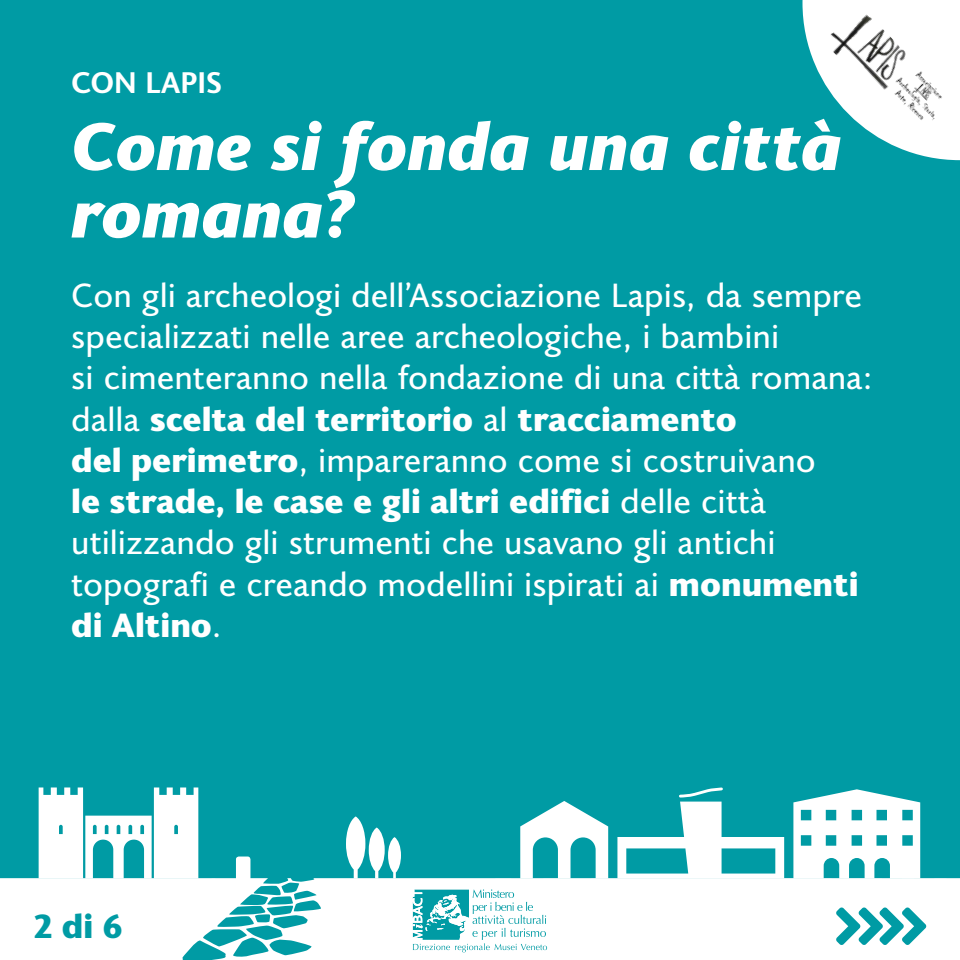
<style>
.page{position:relative;width:960px;height:960px;background:#009ba4}
.page>*{position:absolute;margin:0;border:0;box-sizing:border-box;transform-origin:0 0}
.t1{font:italic 900 67.5px/67.5px "Joanna Sans Nova";color:#fff}
.t2{font:33.75px/41.2px "Joanna Sans Nova";color:#fff}
.t3{font:900 33.75px "Joanna Sans Nova";color:#009ba4}
.t4{font:700 30px "Joanna Sans Nova";color:#fff}
.s1{font-weight:900}
</style>
<div class="page">
<svg style="left:39px;top:787px;width:159px;height:70px"></svg>
<svg style="left:0;top:857px;width:960px;height:103px;fill:#fff"></svg>
<svg style="left:346px;top:816px;width:55px;height:62px"></svg>
<svg style="left:793px;top:789px;width:127px;height:89px"></svg>
<svg style="left:520px;top:801px;width:88px;height:77px"></svg>
<svg style="left:617px;top:787px;width:167px;height:91px"></svg>
<svg style="left:836px;top:907px;width:91px;height:38px"></svg>
<svg style="left:413px;top:890px;width:134px;height:62px"></svg>
<svg style="left:803px;top:0;width:157px;height:160px"></svg>
<img style="left:823px;top:6px;width:130px;height:130px">
<p class="t4" style="left:71px;top:61px;width:152px">CON LAPIS</p>
<h1 class="t1" style="left:71px;top:108px;width:772px">Come si fonda una città romana?</h1>
<p class="t2" style="left:71px;top:273px;width:803px">Con gli archeologi dell’Associazione Lapis, da sempre specializzati nelle aree archeologiche, i bambini<br>si cimenteranno nella fondazione di una città romana: dalla <span class="s1">scelta del territorio</span> al <span class="s1">tracciamento<br>del perimetro</span>, impareranno come si costruivano<br><span class="s1">le strade, le case e gli altri edifici</span> delle città utilizzando gli strumenti che usavano gli antichi topografi e creando modellini ispirati ai <span class="s1">monumenti di Altino</span>.</p>
<p class="t3" style="left:34px;top:901px;width:90px">2 di 6</p>
</div>
